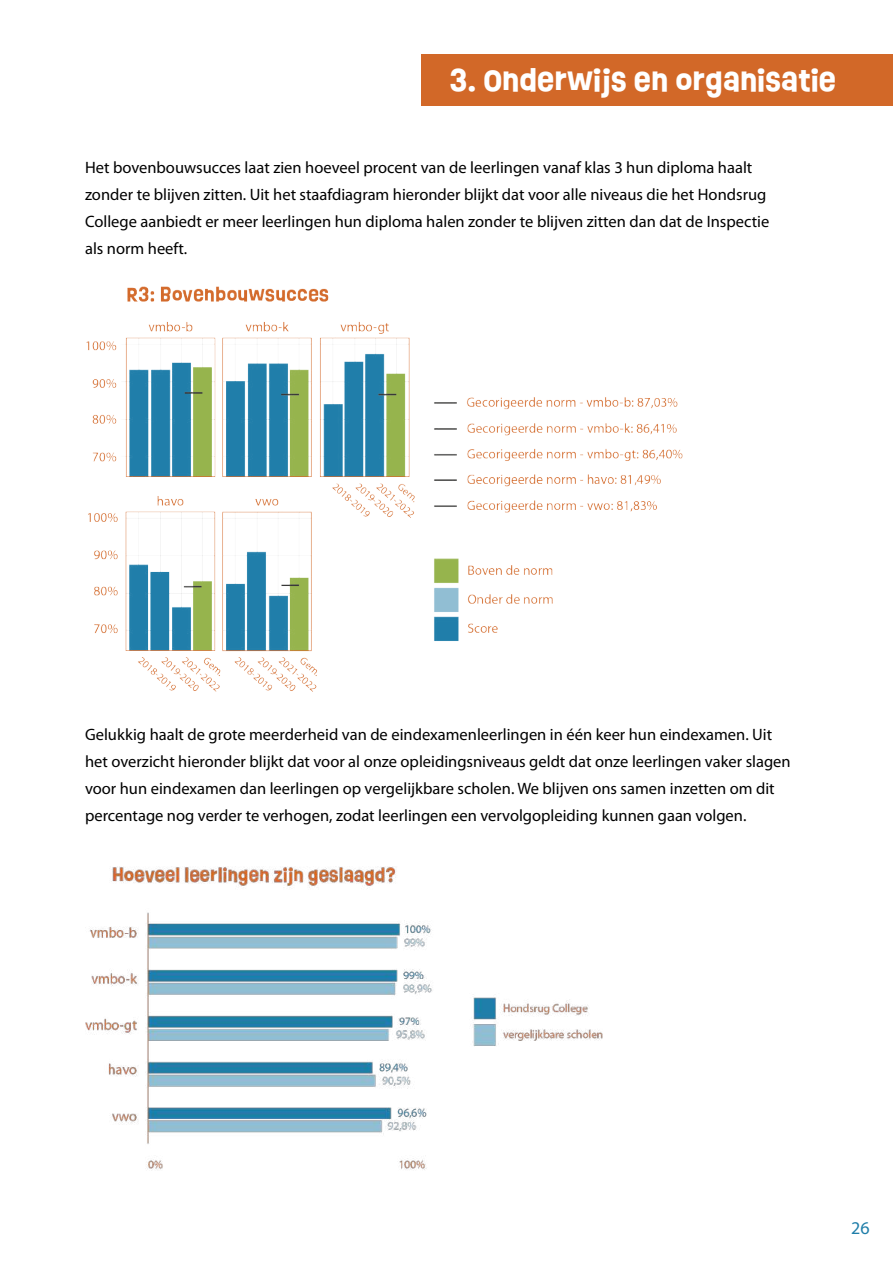
<style>
.page{position:relative;width:893px;height:1263px;background:#fff}
.page>*{position:absolute;margin:0;border:0;box-sizing:border-box;transform-origin:0 0}
.t1{font:700 28.5px "Ruddy";color:#fff}
.t2{font:18px "Myriad Pro";color:#1f7ea9}
.t3{font:16.5px/27px "Myriad Pro";color:#000}
</style>
<div class="page">
<img style="left:86px;top:286px;width:597px;height:406px">
<img style="left:85px;top:866px;width:518px;height:304px">
<div style="left:422px;top:54px;width:471px;height:52px;background:#d26828"></div>
<h1 class="t1" style="left:450px;top:59px;width:388px">3. Onderwijs en organisatie</h1>
<p class="t3" style="left:85px;top:154px;width:686px">Het bovenbouwsucces laat zien hoeveel procent van de leerlingen vanaf klas 3 hun diploma haalt zonder te blijven zitten. Uit het staafdiagram hieronder blijkt dat voor alle niveaus die het Hondsrug College aanbiedt er meer leerlingen hun diploma halen zonder te blijven zitten dan dat de Inspectie als norm heeft.</p>
<p class="t3" style="left:85px;top:721px;width:707px">Gelukkig haalt de grote meerderheid van de eindexamenleerlingen in één keer hun eindexamen. Uit het overzicht hieronder blijkt dat voor al onze opleidingsniveaus geldt dat onze leerlingen vaker slagen voor hun eindexamen dan leerlingen op vergelijkbare scholen. We blijven ons samen inzetten om dit percentage nog verder te verhogen, zodat leerlingen een vervolgopleiding kunnen gaan volgen.</p>
<p class="t2" style="left:851px;top:1217px;width:20px">26</p>
</div>
